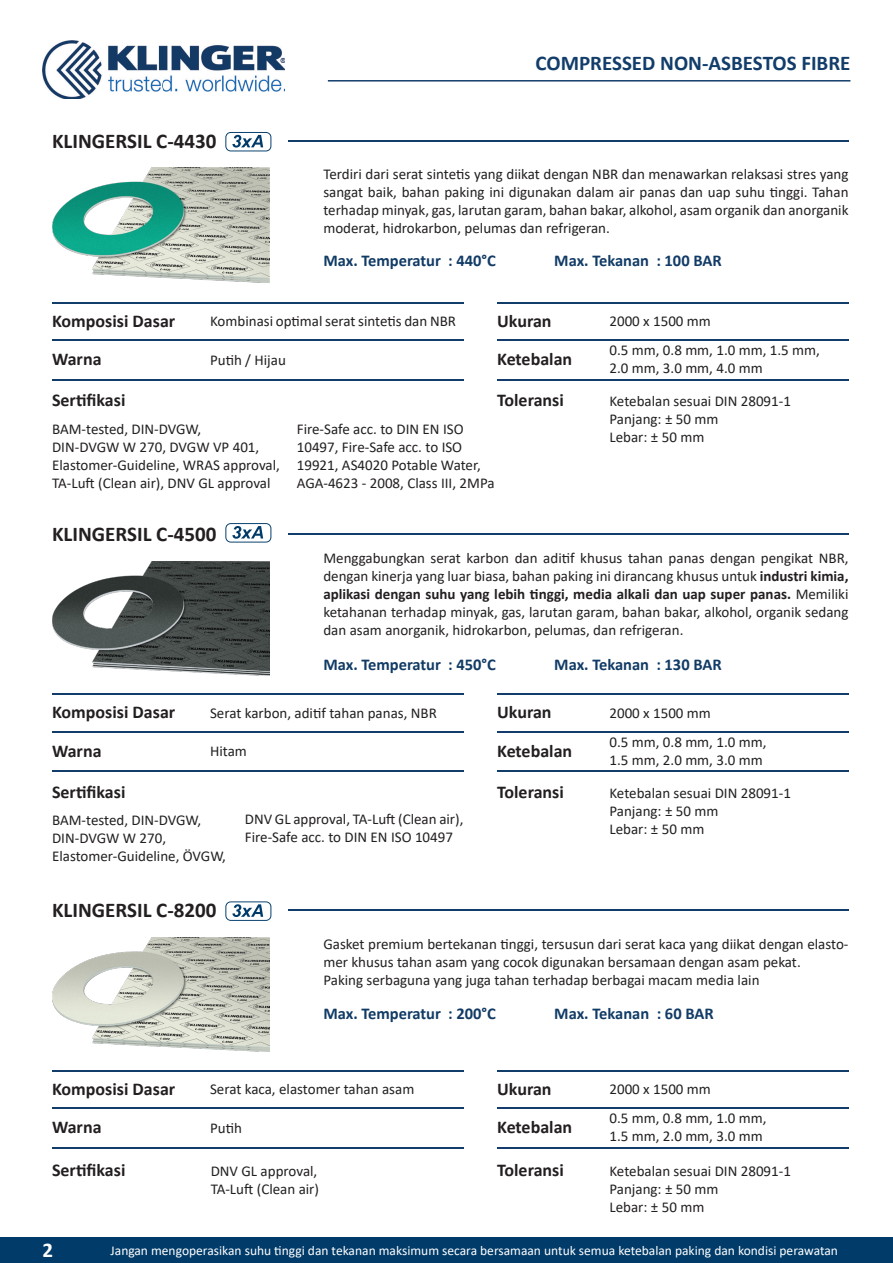
<style>
.page{position:relative;width:893px;height:1263px;background:#fff}
.page>*{position:absolute;margin:0;border:0;box-sizing:border-box;transform-origin:0 0}
.t1{font:700 21px "Calibri";color:#231f20}
.t2{font:700 21px "Calibri";color:#123d6a}
.t3{font:700 21px "Calibri";color:#fff}
.t4{font:700 18px "Calibri";color:#231f20}
.t5{font:700 16.5px "Calibri";color:#113b65}
.t6{font:700 16.5px "Calibri";color:#113b66}
.t7{font:15px/18px "Calibri";color:#231f20;text-align:justify}
.t8{font:13.5px "Calibri";color:#fff}
.s1{font-weight:700}
</style>
<div class="page">
<img style="left:43px;top:40px;width:241px;height:59px">
<hr style="left:328px;top:80px;width:522px;height:2px;background:#123d6a">
<div style="left:0;top:1237px;width:893px;height:26px;background:#013b69"></div>
<img style="left:52px;top:168px;width:218px;height:114px">
<img style="left:52px;top:561px;width:218px;height:114px">
<img style="left:52px;top:937px;width:218px;height:115px">
<hr style="left:288px;top:140px;width:560px;height:2px;background:#123d6a">
<hr style="left:288px;top:533px;width:560px;height:2px;background:#123d6a">
<hr style="left:288px;top:909px;width:560px;height:2px;background:#123d6a">
<hr style="left:52px;top:302px;width:411px;height:2px;background:#123d6a">
<hr style="left:52px;top:693px;width:411px;height:2px;background:#123d6a">
<hr style="left:52px;top:1070px;width:411px;height:1px;background:#123d6a">
<hr style="left:497px;top:302px;width:351px;height:2px;background:#123d6a">
<hr style="left:497px;top:693px;width:351px;height:2px;background:#123d6a">
<hr style="left:497px;top:1070px;width:351px;height:1px;background:#123d6a">
<hr style="left:52px;top:339px;width:411px;height:2px;background:#123d6a">
<hr style="left:52px;top:731px;width:411px;height:2px;background:#123d6a">
<hr style="left:52px;top:1107px;width:411px;height:2px;background:#123d6a">
<hr style="left:497px;top:339px;width:351px;height:2px;background:#123d6a">
<hr style="left:497px;top:731px;width:351px;height:2px;background:#123d6a">
<hr style="left:497px;top:1107px;width:351px;height:2px;background:#123d6a">
<hr style="left:52px;top:379px;width:411px;height:1px;background:#123d6a">
<hr style="left:52px;top:770px;width:411px;height:2px;background:#123d6a">
<hr style="left:52px;top:1147px;width:411px;height:1px;background:#123d6a">
<hr style="left:497px;top:379px;width:351px;height:1px;background:#123d6a">
<hr style="left:497px;top:770px;width:351px;height:2px;background:#123d6a">
<hr style="left:497px;top:1147px;width:351px;height:1px;background:#123d6a">
<svg style="left:225px;top:132px;width:46px;height:19px"></svg>
<svg style="left:225px;top:523px;width:46px;height:20px"></svg>
<svg style="left:225px;top:901px;width:46px;height:20px"></svg>
<p class="t1" style="left:52px;top:126px;width:166px">KLINGERSIL C-4430</p>
<h1 class="t2" style="left:535px;top:48px;width:316px">COMPRESSED NON-ASBESTOS FIBRE</h1>
<p class="t7" style="left:323px;top:165px;width:527px">Terdiri dari serat sintetis yang diikat dengan NBR dan menawarkan relaksasi stres yang sangat baik, bahan paking ini digunakan dalam air panas dan uap suhu tinggi. Tahan terhadap minyak, gas, larutan garam, bahan bakar, alkohol, asam organik dan anorganik moderat, hidrokarbon, pelumas dan refrigeran.</p>
<p class="t5" style="left:323px;top:249px;width:174px">Max. Temperatur : 440°C</p>
<p class="t6" style="left:554px;top:249px;width:169px">Max. Tekanan : 100 BAR</p>
<p class="t4" style="left:52px;top:308px;width:125px">Komposisi Dasar</p>
<p class="t7" style="left:210px;top:312px;width:247px">Kombinasi optimal serat sintetis dan NBR</p>
<p class="t4" style="left:497px;top:308px;width:56px">Ukuran</p>
<p class="t4" style="left:52px;top:346px;width:51px">Warna</p>
<p class="t7" style="left:210px;top:350px;width:77px">Putih / Hijau</p>
<p class="t4" style="left:497px;top:346px;width:77px">Ketebalan</p>
<p class="t4" style="left:52px;top:388px;width:75px">Sertifikasi</p>
<p class="t4" style="left:497px;top:388px;width:68px">Toleransi</p>
<p class="t7" style="left:52px;top:420px;width:151px">BAM-tested, DIN-DVGW,</p>
<p class="t7" style="left:52px;top:438px;width:209px">DIN-DVGW W 270, DVGW VP 401,</p>
<p class="t7" style="left:52px;top:456px;width:229px">Elastomer-Guideline, WRAS approval,</p>
<p class="t7" style="left:52px;top:474px;width:220px">TA-Luft (Clean air), DNV GL approval</p>
<p class="t1" style="left:52px;top:519px;width:166px">KLINGERSIL C-4500</p>
<p class="t7" style="left:297px;top:420px;width:168px">Fire-Safe acc. to DIN EN ISO</p>
<p class="t7" style="left:297px;top:438px;width:167px">10497, Fire-Safe acc. to ISO</p>
<p class="t7" style="left:297px;top:456px;width:185px">19921, AS4020 Potable Water,</p>
<p class="t7" style="left:297px;top:474px;width:199px">AGA-4623 - 2008, Class III, 2MPa</p>
<p class="t7" style="left:609px;top:312px;width:103px">2000 x 1500 mm</p>
<p class="t7" style="left:609px;top:341px;width:212px">0.5 mm, 0.8 mm, 1.0 mm, 1.5 mm,</p>
<p class="t7" style="left:609px;top:359px;width:155px">2.0 mm, 3.0 mm, 4.0 mm</p>
<p class="t7" style="left:609px;top:392px;width:183px">Ketebalan sesuai DIN 28091-1</p>
<p class="t7" style="left:609px;top:410px;width:111px">Panjang: ± 50 mm</p>
<p class="t7" style="left:609px;top:428px;width:96px">Lebar: ± 50 mm</p>
<p class="t7" style="left:323px;top:548px;width:527px">Menggabungkan serat karbon dan aditif khusus tahan panas dengan pengikat NBR, dengan kinerja yang luar biasa, bahan paking ini dirancang khusus untuk <span class="s1">industri kimia, aplikasi dengan suhu yang lebih tinggi, media alkali dan uap super panas.</span> Memiliki ketahanan terhadap minyak, gas, larutan garam, bahan bakar, alkohol, organik sedang dan asam anorganik, hidrokarbon, pelumas, dan refrigeran.</p>
<p class="t4" style="left:52px;top:699px;width:125px">Komposisi Dasar</p>
<p class="t4" style="left:52px;top:738px;width:51px">Warna</p>
<p class="t5" style="left:323px;top:652px;width:174px">Max. Temperatur : 450°C</p>
<p class="t6" style="left:554px;top:652px;width:169px">Max. Tekanan : 130 BAR</p>
<p class="t7" style="left:210px;top:704px;width:228px">Serat karbon, aditif tahan panas, NBR</p>
<p class="t7" style="left:210px;top:742px;width:38px">Hitam</p>
<p class="t4" style="left:497px;top:699px;width:56px">Ukuran</p>
<p class="t4" style="left:497px;top:738px;width:77px">Ketebalan</p>
<p class="t7" style="left:609px;top:704px;width:103px">2000 x 1500 mm</p>
<p class="t7" style="left:609px;top:732px;width:159px">0.5 mm, 0.8 mm, 1.0 mm,</p>
<p class="t7" style="left:609px;top:750px;width:155px">1.5 mm, 2.0 mm, 3.0 mm</p>
<p class="t4" style="left:52px;top:779px;width:75px">Sertifikasi</p>
<p class="t7" style="left:52px;top:810px;width:151px">BAM-tested, DIN-DVGW,</p>
<p class="t7" style="left:52px;top:828px;width:116px">DIN-DVGW W 270,</p>
<p class="t7" style="left:52px;top:846px;width:175px">Elastomer-Guideline, ÖVGW,</p>
<p class="t1" style="left:52px;top:895px;width:166px">KLINGERSIL C-8200</p>
<p class="t7" style="left:245px;top:809px;width:220px">DNV GL approval, TA-Luft (Clean air),</p>
<p class="t7" style="left:245px;top:827px;width:210px">Fire-Safe acc. to DIN EN ISO 10497</p>
<p class="t4" style="left:497px;top:779px;width:68px">Toleransi</p>
<p class="t7" style="left:609px;top:783px;width:183px">Ketebalan sesuai DIN 28091-1</p>
<p class="t7" style="left:609px;top:801px;width:111px">Panjang: ± 50 mm</p>
<p class="t7" style="left:609px;top:819px;width:96px">Lebar: ± 50 mm</p>
<p class="t7" style="left:323px;top:934px;width:527px">Gasket premium bertekanan tinggi, tersusun dari serat kaca yang diikat dengan elasto&shy;mer khusus tahan asam yang cocok digunakan bersamaan dengan asam pekat.</p>
<p class="t7" style="left:323px;top:970px;width:438px">Paking serbaguna yang juga tahan terhadap berbagai macam media lain</p>
<p class="t5" style="left:323px;top:1002px;width:174px">Max. Temperatur : 200°C</p>
<p class="t6" style="left:554px;top:1002px;width:161px">Max. Tekanan : 60 BAR</p>
<p class="t4" style="left:52px;top:1076px;width:125px">Komposisi Dasar</p>
<p class="t7" style="left:210px;top:1080px;width:206px">Serat kaca, elastomer tahan asam</p>
<p class="t4" style="left:497px;top:1076px;width:56px">Ukuran</p>
<p class="t7" style="left:609px;top:1080px;width:103px">2000 x 1500 mm</p>
<p class="t4" style="left:52px;top:1114px;width:51px">Warna</p>
<p class="t7" style="left:210px;top:1118px;width:33px">Putih</p>
<p class="t4" style="left:497px;top:1114px;width:77px">Ketebalan</p>
<p class="t7" style="left:609px;top:1109px;width:159px">0.5 mm, 0.8 mm, 1.0 mm,</p>
<p class="t7" style="left:609px;top:1127px;width:155px">1.5 mm, 2.0 mm, 3.0 mm</p>
<p class="t4" style="left:52px;top:1157px;width:75px">Sertifikasi</p>
<p class="t7" style="left:211px;top:1162px;width:108px">DNV GL approval,</p>
<p class="t7" style="left:211px;top:1180px;width:110px">TA-Luft (Clean air)</p>
<p class="t4" style="left:497px;top:1157px;width:68px">Toleransi</p>
<p class="t7" style="left:609px;top:1161px;width:183px">Ketebalan sesuai DIN 28091-1</p>
<p class="t7" style="left:609px;top:1179px;width:111px">Panjang: ± 50 mm</p>
<p class="t7" style="left:609px;top:1197px;width:96px">Lebar: ± 50 mm</p>
<h1 class="t3" style="left:43px;top:1235px;width:12px">2</h1>
<p class="t8" style="left:111px;top:1241px;width:729px">Jangan mengoperasikan suhu tinggi dan tekanan maksimum secara bersamaan untuk semua ketebalan paking dan kondisi perawatan</p>
</div>
